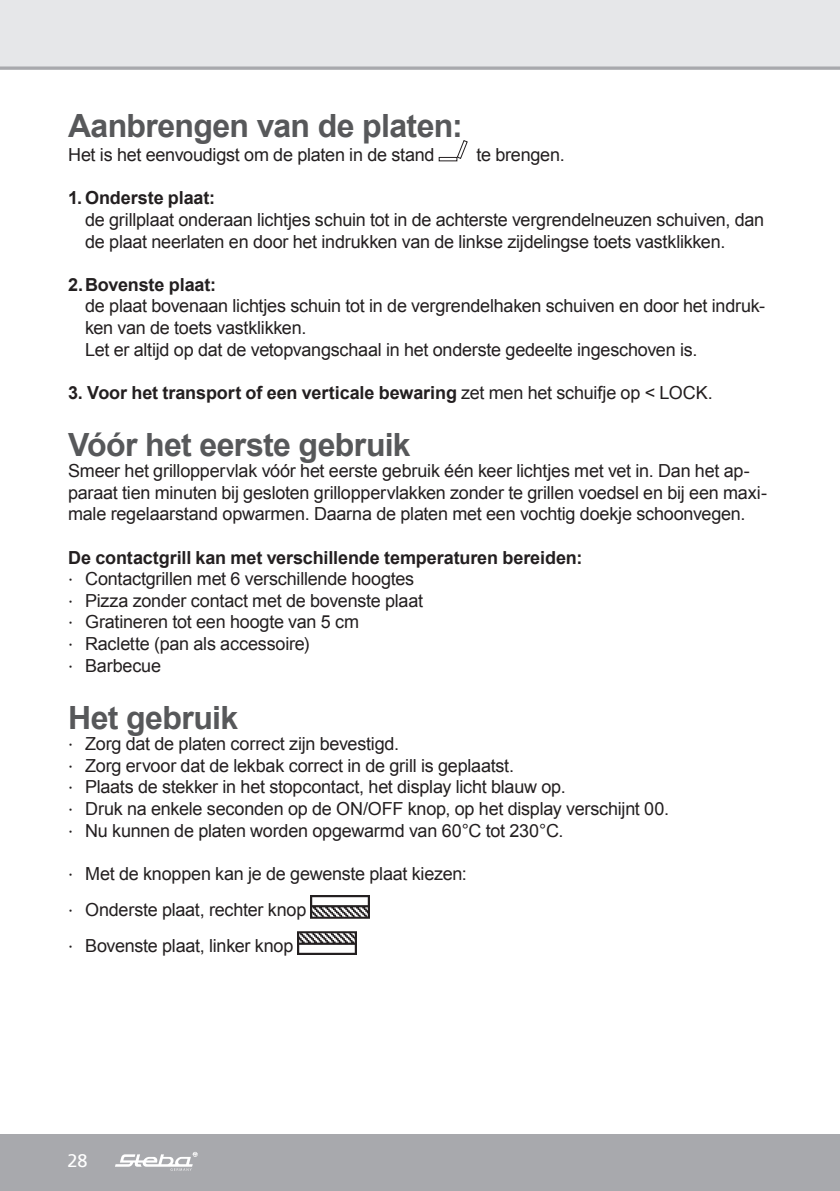
<style>
.page{position:relative;width:840px;height:1191px;background:#fff}
.page>*{position:absolute;margin:0;border:0;box-sizing:border-box;transform-origin:0 0}
.t1{font:700 32px "Arial";letter-spacing:-.02em;color:#57585a}
.t2{font:18px/21.6px "Arial";letter-spacing:-.015em;color:#231f20}
.t3{font:700 18px "Arial";letter-spacing:-.005em;color:#231f20}
.t4{font:18px "Frutiger";color:#fff}
.s1{font-weight:400}
.s2{font-weight:700}
.s3{font-family:"Frutiger"}
</style>
<div class="page">
<div style="left:0;top:0;width:839px;height:68px;background:#e6e7e9"></div>
<hr style="left:839px;top:1134px;width:1px;height:57px;background:#a8a9ad">
<div style="left:0;top:1134px;width:839px;height:57px;background:#a8a9ad"></div>
<svg style="left:115px;top:1152px;width:82px;height:18px"></svg>
<svg style="left:0;top:66px;width:839px;height:4px;background:#b3b4b8"></svg>
<svg style="left:456px;top:140px;width:11px;height:19px"></svg>
<div style="left:438px;top:157px;width:19px;height:4px;border:1px solid #231f20"></div>
<img style="left:310px;top:895px;width:59px;height:23px">
<img style="left:297px;top:931px;width:59px;height:23px">
<h1 class="t1" style="left:68px;top:104px;width:396px">Aanbrengen van de platen:</h1>
<p class="t2" style="left:68px;top:144px;width:368px">Het is het eenvoudigst om de platen in de stand</p>
<p class="t2" style="left:476px;top:144px;width:90px">te brengen.</p>
<p class="t3" style="left:68px;top:186px;width:148px">1. Onderste plaat:</p>
<p class="t2" style="left:85px;top:209px;width:680px">de grillplaat onderaan lichtjes schuin tot in de achterste vergrendelneuzen schuiven, dan de plaat neerlaten en door het indrukken van de linkse zijdelingse toets vastklikken.</p>
<p class="t3" style="left:68px;top:272px;width:149px">2.Bovenste plaat:</p>
<p class="t2" style="left:85px;top:295px;width:681px">de plaat bovenaan lichtjes schuin tot in de vergrendelhaken schuiven en door het indruk&shy;ken van de toets vastklikken.<br>Let er altijd op dat de vetopvangschaal in het onderste gedeelte ingeschoven is.</p>
<p class="t3" style="left:68px;top:380px;width:645px">3. Voor het transport of een verticale bewaring <span class="s1">zet men het schuifje op &lt; LOCK.</span></p>
<h1 class="t1" style="left:68px;top:423px;width:344px">Vóór het eerste gebruik</h1>
<p class="t2" style="left:68px;top:460px;width:700px">Smeer het grilloppervlak vóór het eerste gebruik één keer lichtjes met vet in. Dan het ap&shy;paraat tien minuten bij gesloten grilloppervlakken zonder te grillen voedsel en bij een maxi&shy;male regelaarstand opwarmen. Daarna de platen met een vochtig doekje schoonvegen.</p>
<p class="t2" style="left:68px;top:547px;width:515px"><span class="s2">De contactgrill kan met verschillende temperaturen bereiden: </span><span class="s3">∙</span> Contactgrillen met 6 verschillende hoogtes<br><span class="s3">∙</span> Pizza zonder contact met de bovenste plaat<br><span class="s3">∙</span> Gratineren tot een hoogte van 5 cm<br><span class="s3">∙</span> Raclette (pan als accessoire)<br><span class="s3">∙</span> Barbecue</p>
<h1 class="t1" style="left:68px;top:696px;width:171px">Het gebruik</h1>
<p class="t2" style="left:68px;top:733px;width:602px"><span class="s3">∙</span> Zorg dat de platen correct zijn bevestigd.<br><span class="s3">∙</span> Zorg ervoor dat de lekbak correct in de grill is geplaatst.<br><span class="s3">∙</span> Plaats de stekker in het stopcontact, het display licht blauw op.<br><span class="s3">∙</span> Druk na enkele seconden op de ON/OFF knop, op het display verschijnt 00. <span class="s3">∙</span> Nu kunnen de platen worden opgewarmd van 60°C tot 230°C.</p>
<p class="t2" style="left:68px;top:855px;width:400px;line-height:36px"><span class="s3">∙</span> Met de knoppen kan je de gewenste plaat kiezen: <span class="s3">∙</span> Onderste plaat, rechter knop<br><span class="s3">∙</span> Bovenste plaat, linker knop</p>
<p class="t4" style="left:67px;top:1149px;width:22px">28</p>
</div>
